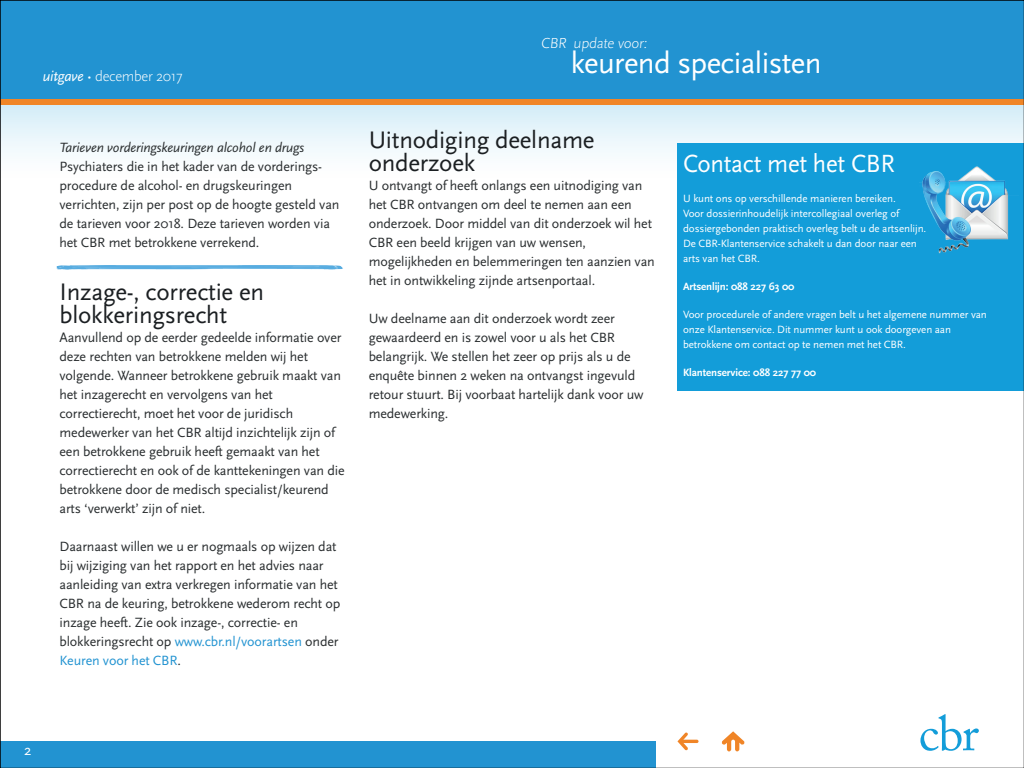
<style>
.page{position:relative;width:1024px;height:768px;background:#fff}
.page>*{position:absolute;margin:0;border:0;box-sizing:border-box;transform-origin:0 0}
.t1{font:30.9px "Scala Sans Pro";letter-spacing:-.02em;color:#fff}
.t2{font:26px "Scala Sans Pro";letter-spacing:-.01em;color:#fff;scale:.96 1}
.t3{font:25px/23px "Scala Sans Pro";letter-spacing:-.01em;color:#1b1f22}
.t4{font:300 15.2px "Scala Sans Pro";color:#fff}
.t5{font:300 15px "Scala Sans Pro";letter-spacing:-.02em;color:#fff}
.t6{font:15px "Scala Sans Pro";color:#fff}
.t7{font:14px/19px "Scala Sans Pro";letter-spacing:-.01em;color:#292d2f}
.t8{font:italic 14px "Scala Sans Pro";letter-spacing:-.01em;color:#292d2f}
.t9{font:11px/15px "Scala Sans Pro";letter-spacing:-.01em;color:#fff}
.t10{font:700 11px "Scala Sans Pro";letter-spacing:-.01em;color:#fff}
.s1{font-weight:400;font-style:italic}
.s2{color:#2293d1}
</style>
<div class="page">
<svg style="left:2px;top:105px;width:1020px;height:48px;fill:#e4f3fa"></svg>
<div style="left:0;top:0;width:1024px;height:102px;background:#2293d1"></div>
<div style="left:0;top:741px;width:655px;height:27px;background:#2293d1"></div>
<div style="left:0;top:99px;width:1024px;height:6px;background:#f08527"></div>
<svg style="left:722px;top:731px;width:23px;height:20px"></svg>
<svg style="left:677px;top:732px;width:22px;height:18px"></svg>
<svg style="left:920px;top:714px;width:59px;height:37px"></svg>
<div style="left:677px;top:143px;width:347px;height:248px;background:#139dd9"></div>
<img style="left:919px;top:166px;width:90px;height:88px">
<svg style="left:57px;top:265px;width:286px;height:4px"></svg>
<p class="t5" style="left:43px;top:66px;width:142px"><span class="s1">uitgave</span> • december 2017</p>
<p class="t8" style="left:60px;top:138px;width:246px">Tarieven vorderingskeuringen alcohol en drugs</p>
<p class="t7" style="left:60px;top:156px;width:281px">Psychiaters die in het kader van de vorderings&shy;procedure de alcohol- en drugskeuringen verrichten, zijn per post op de hoogte gesteld van de tarieven voor 2018. Deze tarieven worden via het CBR met betrokkene verrekend.</p>
<h3 class="t3" style="left:60px;top:279px;width:206px">Inzage-, correctie en blokkeringsrecht</h3>
<p class="t7" style="left:60px;top:327px;width:287px">Aanvullend op de eerder gedeelde informatie over deze rechten van betrokkene melden wij het volgende. Wanneer betrokkene gebruik maakt van het inzagerecht en vervolgens van het correctierecht, moet het voor de juridisch medewerker van het CBR altijd inzichtelijk zijn of een betrokkene gebruik heeft gemaakt van het correctierecht en ook of de kanttekeningen van die betrokkene door de medisch specialist/keurend arts ‘verwerkt’ zijn of niet.</p>
<p class="t7" style="left:60px;top:536px;width:282px">Daarnaast willen we u er nogmaals op wijzen dat bij wijziging van het rapport en het advies naar aanleiding van extra verkregen informatie van het CBR na de keuring, betrokkene wederom recht op inzage heeft. Zie ook inzage-, correctie- en blokkeringsrecht op <span class="s2">www.cbr.nl/voorartsen</span> onder <span class="s2">Keuren voor het CBR</span>.</p>
<p class="t4" style="left:541px;top:33px;width:110px">CBR update voor:</p>
<h1 class="t1" style="left:571px;top:42px;width:252px">keurend specialisten</h1>
<h3 class="t3" style="left:369px;top:127px;width:227px">Uitnodiging deelname onderzoek</h3>
<p class="t7" style="left:369px;top:175px;width:288px">U ontvangt of heeft onlangs een uitnodiging van het CBR ontvangen om deel te nemen aan een onderzoek. Door middel van dit onderzoek wil het CBR een beeld krijgen van uw wensen, mogelijkheden en belemmeringen ten aanzien van het in ontwikkeling zijnde artsenportaal.</p>
<p class="t7" style="left:369px;top:308px;width:276px">Uw deelname aan dit onderzoek wordt zeer gewaardeerd en is zowel voor u als het CBR belangrijk. We stellen het zeer op prijs als u de enquête binnen 2 weken na ontvangst ingevuld retour stuurt. Bij voorbaat hartelijk dank voor uw medewerking.</p>
<h2 class="t2" style="left:683px;top:146px;width:222px">Contact met het CBR</h2>
<p class="t9" style="left:683px;top:190px;width:245px">U kunt ons op verschillende manieren bereiken.<br>Voor dossierinhoudelijk intercollegiaal overleg of dossiergebonden praktisch overleg belt u de artsenlijn.<br>De CBR-Klantenservice schakelt u dan door naar een arts van het CBR.</p>
<p class="t10" style="left:683px;top:279px;width:113px">Artsenlijn: 088 227 63 00</p>
<p class="t9" style="left:683px;top:306px;width:305px">Voor procedurele of andere vragen belt u het algemene nummer van onze Klantenservice. Dit nummer kunt u ook doorgeven aan betrokkene om contact op te nemen met het CBR.</p>
<p class="t10" style="left:683px;top:365px;width:134px">Klantenservice: 088 227 77 00</p>
<p class="t6" style="left:24px;top:740px;width:9px">2</p>
</div>
